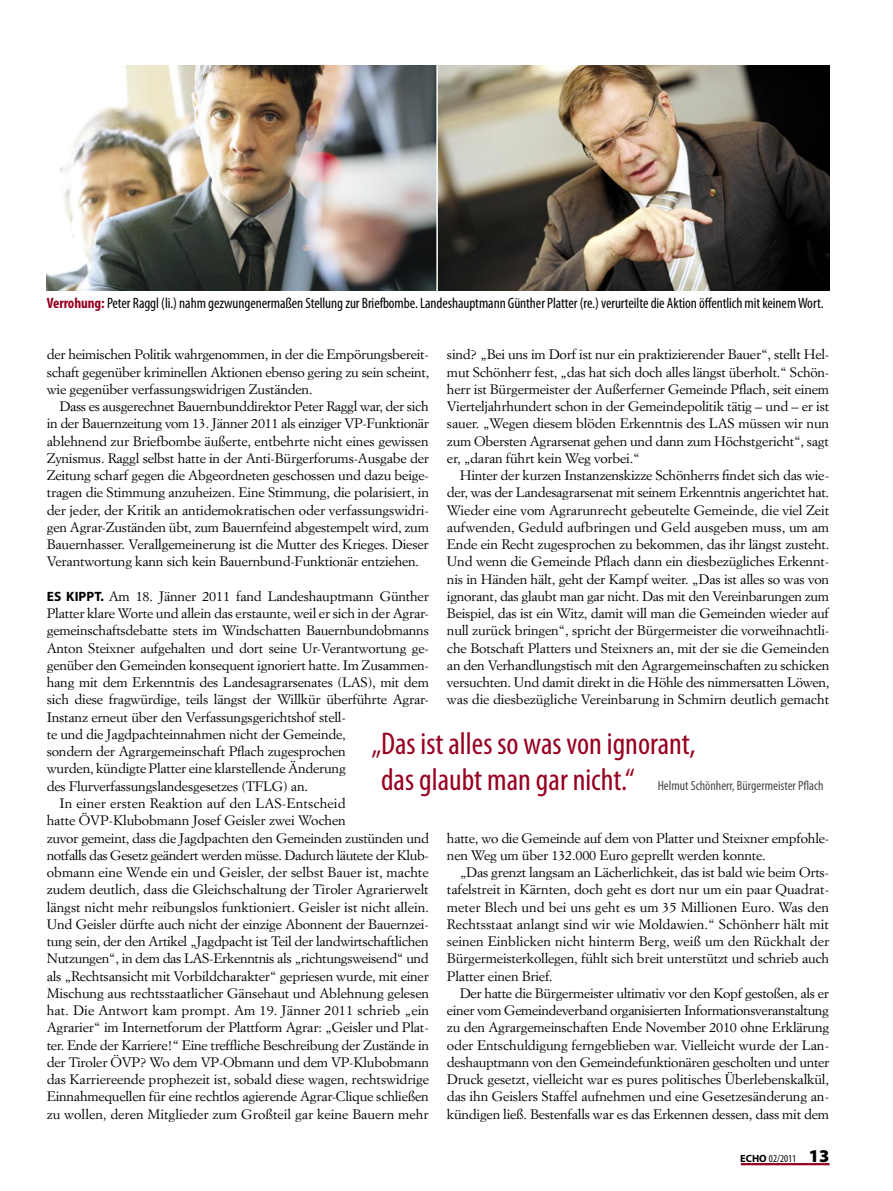
<style>
.page{position:relative;width:893px;height:1191px;background:#fff}
.page>*{position:absolute;margin:0;border:0;box-sizing:border-box;transform-origin:0 0}
.Zitat{font:condensed 31.5px "Myriad Pro";color:#97001f}
.t1{font:900 18px "Myriad Pro";color:#000}
.t2{font:condensed 15px "Myriad Pro";letter-spacing:-.005em;color:#000}
.Zwischentitel{font:13.5px/17.2px "Simoncini Garamond";letter-spacing:-.015em;color:#000;text-align:justify;scale:1.05 1}
.Zitat-2{font:condensed 13.5px "Myriad Pro";color:#484848}
.t3{font:condensed 10.5px "Myriad Pro";color:#000}
.s1{font-weight:700;color:#97001f}
.s2{font-family:"Myriad Pro";font-weight:700}
.s3{font-size:31.5px;color:#97001f}
.s4{font-weight:700;font-stretch:normal}
</style>
<div class="page">
<hr style="left:741px;top:1163px;width:88px;height:2px;background:#97001f">
<img style="left:47px;top:66px;width:782px;height:224px">
<hr style="left:436px;top:60px;width:2px;height:233px;background:#fff">
<p class="t2" style="left:47px;top:294px;width:778px"><span class="s1">Verrohung:</span> Peter Raggl (li.) nahm gezwungenermaßen Stellung zur Briefbombe. Landeshauptmann Günther Platter (re.) verurteilte die Aktion öffentlich mit keinem Wort.</p>
<p class="Zwischentitel" style="left:47px;top:346px;width:366px">der heimischen Politik wahrgenommen, in der die Empörungsbereit&shy;schaft gegenüber kriminellen Aktionen ebenso gering zu sein scheint, wie gegenüber verfassungswidrigen Zuständen.</p>
<p class="Zwischentitel" style="left:47px;top:397px;width:366px;text-indent:13px">Dass es ausgerechnet Bauernbunddirektor Peter Raggl war, der sich in der Bauernzeitung vom 13. Jänner 2011 als einziger VP-Funktionär ablehnend zur Briefbombe äußerte, entbehrte nicht eines gewissen Zynismus. Raggl selbst hatte in der Anti-Bürgerforums-Ausgabe der Zeitung scharf gegen die Abgeordneten geschossen und dazu beige&shy;tragen die Stimmung anzuheizen. Eine Stimmung, die polarisiert, in der jeder, der Kritik an antidemokratischen oder verfassungswidri&shy;gen Agrar-Zuständen übt, zum Bauernfeind abgestempelt wird, zum Bauernhasser. Verallgemeinerung ist die Mutter des Krieges. Dieser Verantwortung kann sich kein Bauernbund-Funktionär entziehen.</p>
<p class="Zwischentitel" style="left:47px;top:587px;width:365px;text-align:left"><span class="s2">ES KIPPT.</span> Am 18. Jänner 2011 fand Landeshauptmann Günther Platter klare Worte und allein das erstaunte, weil er sich in der Agrar&shy;gemeinschaftsdebatte stets im Windschatten Bauernbundobmanns Anton Steixner aufgehalten und dort seine Ur-Verantwortung ge&shy;genüber den Gemeinden konsequent ignoriert hatte. Im Zusammen&shy;hang mit dem Erkenntnis des Landesagrarsenates (LAS), mit dem sich diese fragwürdige, teils längst der Willkür überführte Agrar-Instanz erneut über den Verfassungsgerichtshof stell-<br>te und die Jagdpachteinnahmen nicht der Gemeinde,<br>sondern der Agrargemeinschaft Pflach zugesprochen<br>wurden, kündigte Platter eine klarstellende Änderung<br>des Flurverfassungslandesgesetzes (TFLG) an.</p>
<p class="Zwischentitel" style="left:47px;top:794px;width:366px;text-align:left;text-indent:13px">In einer ersten Reaktion auf den LAS-Entscheid<br>hatte ÖVP-Klubobmann Josef Geisler zwei Wochen<br>zuvor gemeint, dass die Jagdpachten den Gemeinden zustünden und notfalls das Gesetz geändert werden müsse. Dadurch läutete der Klub&shy;obmann eine Wende ein und Geisler, der selbst Bauer ist, machte zudem deutlich, dass die Gleichschaltung der Tiroler Agrarierwelt längst nicht mehr reibungslos funktioniert. Geisler ist nicht allein.<br>Und Geisler dürfte auch nicht der einzige Abonnent der Bauernzei&shy;tung sein, der den Artikel „Jagdpacht ist Teil der landwirtschaftlichen Nutzungen“, in dem das LAS-Erkenntnis als „richtungsweisend“ und als „Rechtsansicht mit Vorbildcharakter“ gepriesen wurde, mit einer Mischung aus rechtsstaatlicher Gänsehaut und Ablehnung gelesen hat. Die Antwort kam prompt. Am 19. Jänner 2011 schrieb „ein Agrarier“ im Internetforum der Plattform Agrar: „Geisler und Plat&shy;ter. Ende der Karriere!“ Eine treffliche Beschreibung der Zustände in der Tiroler ÖVP? Wo dem VP-Obmann und dem VP-Klubobmann das Karriereende prophezeit ist, sobald diese wagen, rechtswidrige Einnahmequellen für eine rechtlos agierende Agrar-Clique schließen zu wollen, deren Mitglieder zum Großteil gar keine Bauern mehr</p>
<p class="Zwischentitel" style="left:447px;top:346px;width:366px">sind? „Bei uns im Dorf ist nur ein praktizierender Bauer“, stellt Hel&shy;mut Schönherr fest, „das hat sich doch alles längst überholt.“ Schön&shy;herr ist Bürgermeister der Außerferner Gemeinde Pflach, seit einem Vierteljahrhundert schon in der Gemeindepolitik tätig – und – er ist sauer. „Wegen diesem blöden Erkenntnis des LAS müssen wir nun zum Obersten Agrarsenat gehen und dann zum Höchstgericht“, sagt er, „daran führt kein Weg vorbei.“</p>
<p class="Zwischentitel" style="left:447px;top:466px;width:366px;text-indent:13px">Hinter der kurzen Instanzenskizze Schönherrs findet sich das wie&shy;der, was der Landesagrarsenat mit seinem Erkenntnis angerichtet hat.<br>Wieder eine vom Agrarunrecht gebeutelte Gemeinde, die viel Zeit aufwenden, Geduld aufbringen und Geld ausgeben muss, um am Ende ein Recht zugesprochen zu bekommen, das ihr längst zusteht.<br>Und wenn die Gemeinde Pflach dann ein diesbezügliches Erkennt&shy;nis in Händen hält, geht der Kampf weiter. „Das ist alles so was von ignorant, das glaubt man gar nicht. Das mit den Vereinbarungen zum Beispiel, das ist ein Witz, damit will man die Gemeinden wieder auf null zurück bringen“, spricht der Bürgermeister die vorweihnachtli&shy;che Botschaft Platters und Steixners an, mit der sie die Gemeinden an den Verhandlungstisch mit den Agrargemeinschaften zu schicken versuchten. Und damit direkt in die Höhle des nimmersatten Löwen, was die diesbezügliche Vereinbarung in Schmirn deutlich gemacht</p>
<p class="Zitat" style="left:371px;top:726px;width:326px">„ Das ist alles so was von ignorant,</p>
<p class="Zitat-2" style="left:381px;top:778px;width:444px"><span class="s3">das glaubt man gar nicht.“</span> Helmut Schönherr, Bürgermeister Pflach</p>
<p class="Zwischentitel" style="left:447px;top:829px;width:365px">hatte, wo die Gemeinde auf dem von Platter und Steixner empfohle&shy;nen Weg um über 132.000 Euro geprellt werden konnte.</p>
<p class="Zwischentitel" style="left:447px;top:863px;width:366px;text-indent:13px">„Das grenzt langsam an Lächerlichkeit, das ist bald wie beim Orts&shy;tafelstreit in Kärnten, doch geht es dort nur um ein paar Quadrat&shy;meter Blech und bei uns geht es um 35 Millionen Euro. Was den Rechtsstaat anlangt sind wir wie Moldawien.“ Schönherr hält mit seinen Einblicken nicht hinterm Berg, weiß um den Rückhalt der Bürgermeisterkollegen, fühlt sich breit unterstützt und schrieb auch Platter einen Brief.</p>
<p class="Zwischentitel" style="left:447px;top:984px;width:366px;text-indent:13px">Der hatte die Bürgermeister ultimativ vor den Kopf gestoßen, als er einer vom Gemeindeverband organisierten Informationsveranstaltung zu den Agrargemeinschaften Ende November 2010 ohne Erklärung oder Entschuldigung ferngeblieben war. Vielleicht wurde der Lan&shy;deshauptmann von den Gemeindefunktionären gescholten und unter Druck gesetzt, vielleicht war es pures politisches Überlebenskalkül, das ihn Geislers Staffel aufnehmen und eine Gesetzesänderung an&shy;kündigen ließ. Bestenfalls war es das Erkennen dessen, dass mit dem</p>
<p class="t3" style="left:740px;top:1152px;width:57px"><span class="s4">ECHO</span> 02/2011</p>
<p class="t1" style="left:809px;top:1145px;width:22px">13</p>
</div>
